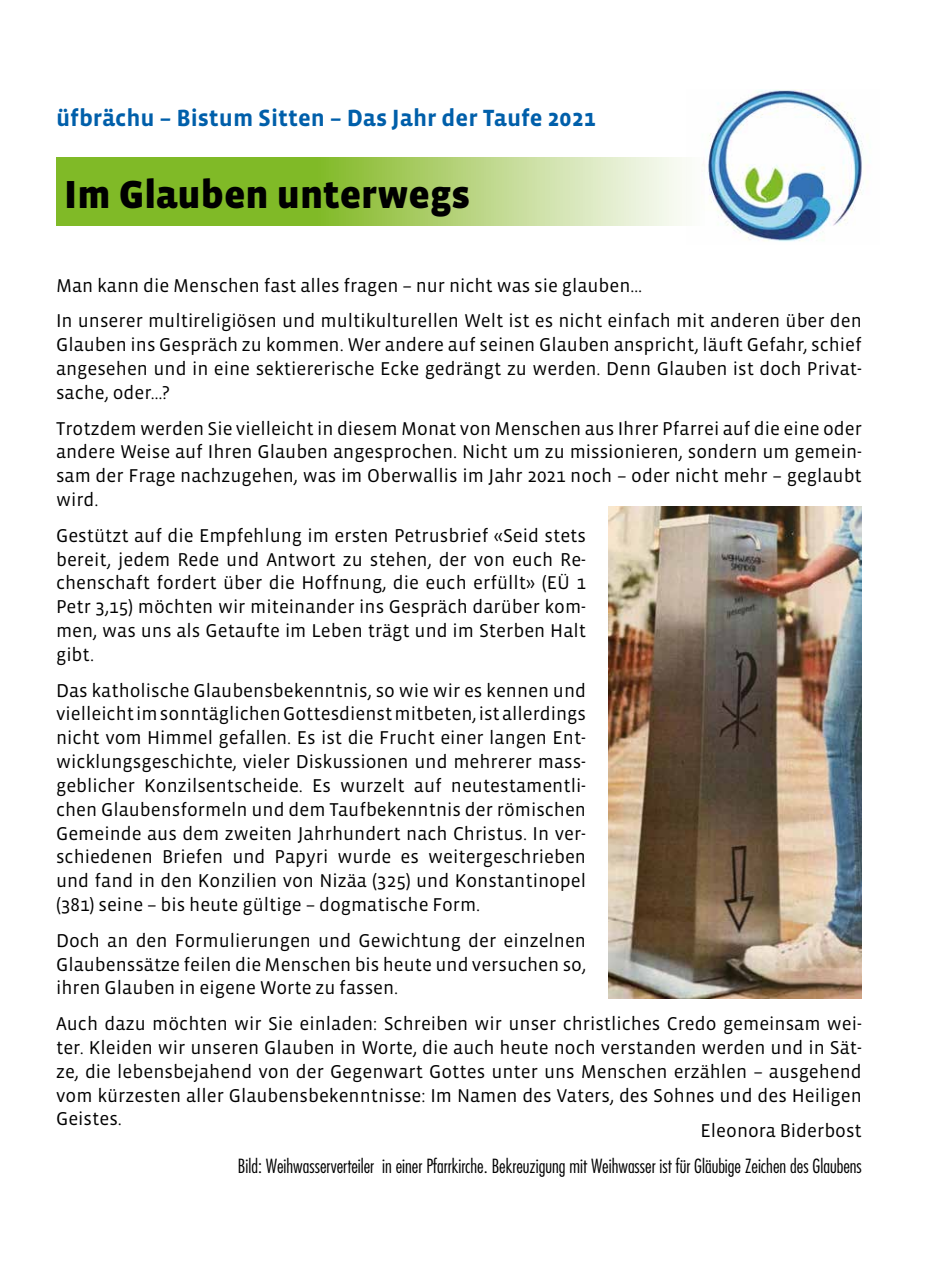
<style>
.page{position:relative;width:942px;height:1276px;background:#fff}
.page>*{position:absolute;margin:0;border:0;box-sizing:border-box;transform-origin:0 0}
.t1{font:900 40px "Vista Sans";color:#000}
.t2{font:700 24px "Vista Sans";color:#005faa}
.t3{font:19px/23.8px "Vista Sans";color:#000;text-align:justify}
.t4{font:300 condensed 19px "Futura";color:#000}
</style>
<div class="page">
<svg style="left:56px;top:158px;width:629px;height:68px;background:#a5cc65"></svg>
<img style="left:686px;top:89px;width:177px;height:153px">
<img style="left:608px;top:506px;width:253px;height:492px">
<p class="t2" style="left:56px;top:105px;width:541px">üfbrächu – Bistum Sitten – Das Jahr der Taufe 2021</p>
<h1 class="t1" style="left:64px;top:174px;width:407px">Im Glauben unterwegs</h1>
<p class="t3" style="left:56px;top:268px;width:807px;line-height:35.6px">Man kann die Menschen fast alles fragen – nur nicht was sie glauben…<br>In unserer multireligiösen und multikulturellen Welt ist es nicht einfach mit anderen über den</p>
<p class="t3" style="left:56px;top:333px;width:807px">Glauben ins Gespräch zu kommen. Wer andere auf seinen Glauben anspricht, läuft Gefahr, schief angesehen und in eine sektiererische Ecke gedrängt zu werden. Denn Glauben ist doch Privat&shy;sache, oder…?</p>
<p class="t3" style="left:56px;top:417px;width:807px">Trotzdem werden Sie vielleicht in diesem Monat von Menschen aus Ihrer Pfarrei auf die eine oder andere Weise auf Ihren Glauben angesprochen. Nicht um zu missionieren, sondern um gemein&shy;sam der Frage nachzugehen, was im Oberwallis im Jahr 2021 noch – oder nicht mehr – geglaubt wird.</p>
<p class="t3" style="left:56px;top:524px;width:531px">Gestützt auf die Empfehlung im ersten Petrusbrief «Seid stets bereit, jedem Rede und Antwort zu stehen, der von euch Re&shy;chenschaft fordert über die Hoffnung, die euch erfüllt» (EÜ 1<br>Petr 3,15) möchten wir miteinander ins Gespräch darüber kom&shy;men, was uns als Getaufte im Leben trägt und im Sterben Halt gibt.</p>
<p class="t3" style="left:56px;top:679px;width:531px">Das katholische Glaubensbekenntnis, so wie wir es kennen und vielleicht im sonntäglichen Gottesdienst mitbeten, ist allerdings nicht vom Himmel gefallen. Es ist die Frucht einer langen Ent&shy;wicklungsgeschichte, vieler Diskussionen und mehrerer mass&shy;geblicher Konzilsentscheide. Es wurzelt auf neutestamentli&shy;chen Glaubensformeln und dem Taufbekenntnis der römischen Gemeinde aus dem zweiten Jahrhundert nach Christus. In ver&shy;schiedenen Briefen und Papyri wurde es weitergeschrieben und fand in den Konzilien von Nizäa (325) und Konstantinopel (381) seine – bis heute gültige – dogmatische Form.</p>
<p class="t3" style="left:56px;top:929px;width:531px">Doch an den Formulierungen und Gewichtung der einzelnen Glaubenssätze feilen die Menschen bis heute und versuchen so, ihren Glauben in eigene Worte zu fassen.</p>
<p class="t3" style="left:56px;top:1012px;width:807px">Auch dazu möchten wir Sie einladen: Schreiben wir unser christliches Credo gemeinsam wei&shy;ter. Kleiden wir unseren Glauben in Worte, die auch heute noch verstanden werden und in Sät&shy;ze, die lebensbejahend von der Gegenwart Gottes unter uns Menschen erzählen – ausgehend vom kürzesten aller Glaubensbekenntnisse: Im Namen des Vaters, des Sohnes und des Heiligen Geistes.</p>
<p class="t3" style="left:700px;top:1119px;width:163px">Eleonora Biderbost</p>
<p class="t4" style="left:238px;top:1154px;width:625px">Bild: Weihwasserverteiler in einer Pfarrkirche. Bekreuzigung mit Weihwasser ist für Gläubige Zeichen des Glaubens</p>
</div>
